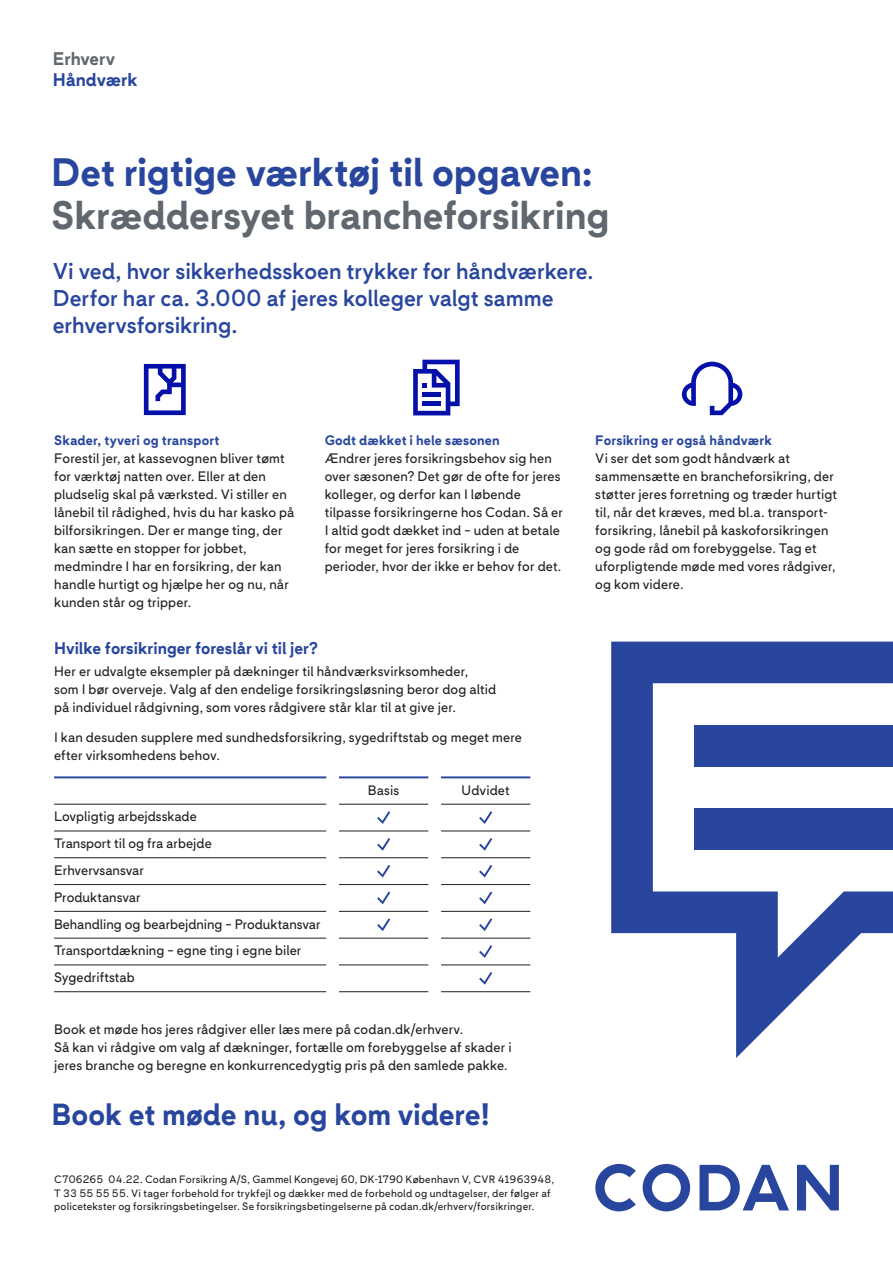
<style>
.page{position:relative;width:893px;height:1263px;background:#fff}
.page>*{position:absolute;margin:0;border:0;box-sizing:border-box;transform-origin:0 0}
.t1{font:700 39px "Codan";letter-spacing:-.01em;color:#60676e}
.t2{font:700 39px "Codan";letter-spacing:-.01em;color:#28469d}
.t3{font:700 30px "Codan";letter-spacing:-.005em;color:#28469d}
.t4{font:500 22.5px "Codan";letter-spacing:-.005em;color:#28469d}
.t5{font:700 18px "Codan";letter-spacing:-.005em;color:#28469d}
.t6{font:700 18px "Codan";letter-spacing:-.005em;color:#60676e}
.t7{font:700 16.5px "Codan";color:#28469d}
.t8{font:13.5px/18px "Codan";letter-spacing:.005em;color:#231f20}
.t9{font:700 13.5px "Codan";letter-spacing:.01em;color:#28469d}
.t10{font:10.5px/13.5px "Codan";letter-spacing:.02em;color:#231f20}
</style>
<div class="page">
<svg style="left:595px;top:1164px;width:244px;height:47px"></svg>
<hr style="left:54px;top:804px;width:272px;height:1px;background:#231f20">
<hr style="left:339px;top:804px;width:89px;height:1px;background:#231f20">
<hr style="left:441px;top:804px;width:89px;height:1px;background:#231f20">
<hr style="left:54px;top:831px;width:272px;height:1px;background:#231f20">
<hr style="left:339px;top:831px;width:89px;height:1px;background:#231f20">
<hr style="left:441px;top:831px;width:89px;height:1px;background:#231f20">
<hr style="left:54px;top:911px;width:272px;height:1px;background:#231f20">
<hr style="left:339px;top:911px;width:89px;height:1px;background:#231f20">
<hr style="left:441px;top:911px;width:89px;height:1px;background:#231f20">
<hr style="left:54px;top:938px;width:272px;height:1px;background:#231f20">
<hr style="left:339px;top:938px;width:89px;height:1px;background:#231f20">
<hr style="left:441px;top:938px;width:89px;height:1px;background:#231f20">
<hr style="left:54px;top:965px;width:272px;height:1px;background:#231f20">
<hr style="left:339px;top:965px;width:89px;height:1px;background:#231f20">
<hr style="left:441px;top:965px;width:89px;height:1px;background:#231f20">
<hr style="left:54px;top:991px;width:272px;height:1px;background:#231f20">
<hr style="left:339px;top:991px;width:89px;height:1px;background:#231f20">
<hr style="left:441px;top:991px;width:89px;height:1px;background:#231f20">
<hr style="left:54px;top:857px;width:272px;height:1px;background:#231f20">
<hr style="left:339px;top:857px;width:89px;height:1px;background:#231f20">
<hr style="left:441px;top:857px;width:89px;height:1px;background:#231f20">
<hr style="left:441px;top:884px;width:89px;height:1px;background:#231f20">
<hr style="left:339px;top:884px;width:89px;height:1px;background:#231f20">
<hr style="left:54px;top:884px;width:272px;height:1px;background:#231f20">
<hr style="left:441px;top:776px;width:89px;height:2px;background:#28469d">
<hr style="left:339px;top:776px;width:89px;height:2px;background:#28469d">
<hr style="left:54px;top:776px;width:272px;height:2px;background:#28469d">
<svg style="left:377px;top:811px;width:13px;height:13px"></svg>
<svg style="left:479px;top:811px;width:13px;height:13px"></svg>
<svg style="left:377px;top:838px;width:13px;height:13px"></svg>
<svg style="left:479px;top:838px;width:13px;height:13px"></svg>
<svg style="left:377px;top:865px;width:13px;height:12px"></svg>
<svg style="left:479px;top:865px;width:13px;height:12px"></svg>
<svg style="left:377px;top:891px;width:13px;height:13px"></svg>
<svg style="left:479px;top:891px;width:13px;height:13px"></svg>
<svg style="left:377px;top:918px;width:13px;height:13px"></svg>
<svg style="left:479px;top:918px;width:13px;height:13px"></svg>
<svg style="left:479px;top:945px;width:13px;height:13px"></svg>
<svg style="left:479px;top:972px;width:13px;height:13px"></svg>
<svg style="left:144px;top:364px;width:42px;height:51px"></svg>
<svg style="left:413px;top:360px;width:47px;height:55px"></svg>
<div style="left:422px;top:392px;width:19px;height:5px;background:#050faa"></div>
<div style="left:422px;top:401px;width:19px;height:5px;background:#050faa"></div>
<svg style="left:611px;top:642px;width:282px;height:416px"></svg>
<div style="left:694px;top:725px;width:199px;height:41px;background:#28469d"></div>
<div style="left:694px;top:808px;width:199px;height:42px;background:#28469d"></div>
<svg style="left:682px;top:362px;width:60px;height:53px"></svg>
<p class="t6" style="left:53px;top:48px;width:64px">Erhverv</p>
<p class="t5" style="left:53px;top:69px;width:87px">Håndværk</p>
<p class="t2" style="left:51px;top:149px;width:543px">Det rigtige værktøj til opgaven:</p>
<p class="t1" style="left:51px;top:192px;width:560px">Skræddersyet brancheforsikring</p>
<p class="t4" style="left:53px;top:258px;width:542px">Vi ved, hvor sikkerhedsskoen trykker for håndværkere.</p>
<p class="t4" style="left:53px;top:285px;width:502px">Derfor har ca. 3.000 af jeres kolleger valgt samme</p>
<p class="t4" style="left:53px;top:312px;width:186px">erhvervsforsikring.</p>
<p class="t9" style="left:54px;top:432px;width:167px">Skader, tyveri og transport</p>
<p class="t8" style="left:54px;top:449px;width:242px">Forestil jer, at kassevognen bliver tømt for værktøj natten over. Eller at den pludselig skal på værksted. Vi stiller en lånebil til rådighed, hvis du har kasko på bilforsikringen. Der er mange ting, der kan sætte en stopper for jobbet, medmindre I har en forsikring, der kan handle hurtigt og hjælpe her og nu, når kunden står og tripper.</p>
<p class="t9" style="left:325px;top:432px;width:177px">Godt dækket i hele sæsonen</p>
<p class="t8" style="left:325px;top:449px;width:240px">Ændrer jeres forsikringsbehov sig hen over sæsonen? Det gør de ofte for jeres kolleger, og derfor kan I løbende tilpasse forsikringerne hos Codan. Så er I altid godt dækket ind – uden at betale for meget for jeres forsikring i de perioder, hvor der ikke er behov for det.</p>
<p class="t7" style="left:54px;top:638px;width:265px">Hvilke forsikringer foreslår vi til jer?</p>
<p class="t8" style="left:54px;top:663px;width:416px">Her er udvalgte eksempler på dækninger til håndværksvirksomheder,</p>
<p class="t8" style="left:54px;top:681px;width:444px">som I bør overveje. Valg af den endelige forsikringsløsning beror dog altid</p>
<p class="t8" style="left:54px;top:699px;width:403px">på individuel rådgivning, som vores rådgivere står klar til at give jer.</p>
<p class="t8" style="left:54px;top:729px;width:469px">I kan desuden supplere med sundhedsforsikring, sygedriftstab og meget mere efter virksomhedens behov.</p>
<p class="t8" style="left:368px;top:781px;width:33px">Basis</p>
<p class="t8" style="left:462px;top:781px;width:50px">Udvidet</p>
<p class="t8" style="left:54px;top:808px;width:144px">Lovpligtig arbejdsskade</p>
<p class="t8" style="left:54px;top:834px;width:159px">Transport til og fra arbejde</p>
<p class="t8" style="left:54px;top:861px;width:91px">Erhvervsansvar</p>
<p class="t8" style="left:54px;top:888px;width:88px">Produktansvar</p>
<p class="t8" style="left:54px;top:915px;width:268px">Behandling og bearbejdning – Produktansvar</p>
<p class="t8" style="left:54px;top:942px;width:249px">Transportdækning – egne ting i egne biler</p>
<p class="t8" style="left:54px;top:968px;width:82px">Sygedriftstab</p>
<p class="t8" style="left:54px;top:1021px;width:411px">Book et møde hos jeres rådgiver eller læs mere på codan.dk/erhverv.</p>
<p class="t8" style="left:54px;top:1039px;width:459px">Så kan vi rådgive om valg af dækninger, fortælle om forebyggelse af skader i jeres branche og beregne en konkurrencedygtig pris på den samlede pakke.</p>
<p class="t3" style="left:52px;top:1097px;width:439px">Book et møde nu, og kom videre!</p>
<p class="t10" style="left:54px;top:1173px;width:502px">C706265 04.22. Codan Forsikring A/S, Gammel Kongevej 60, DK-1790 København V, CVR 41963948,<br>T 33 55 55 55. Vi tager forbehold for trykfejl og dækker med de forbehold og undtagelser, der følger af policetekster og forsikringsbetingelser. Se forsikringsbetingelserne på codan.dk/erhverv/forsikringer.</p>
<p class="t9" style="left:595px;top:432px;width:178px">Forsikring er også håndværk</p>
<p class="t8" style="left:595px;top:449px;width:243px">Vi ser det som godt håndværk at sammensætte en brancheforsikring, der støtter jeres forretning og træder hurtigt til, når det kræves, med bl.a. transport&shy;forsikring, lånebil på kaskoforsikringen og gode råd om forebyggelse. Tag et uforpligtende møde med vores rådgiver, og kom videre.</p>
</div>
